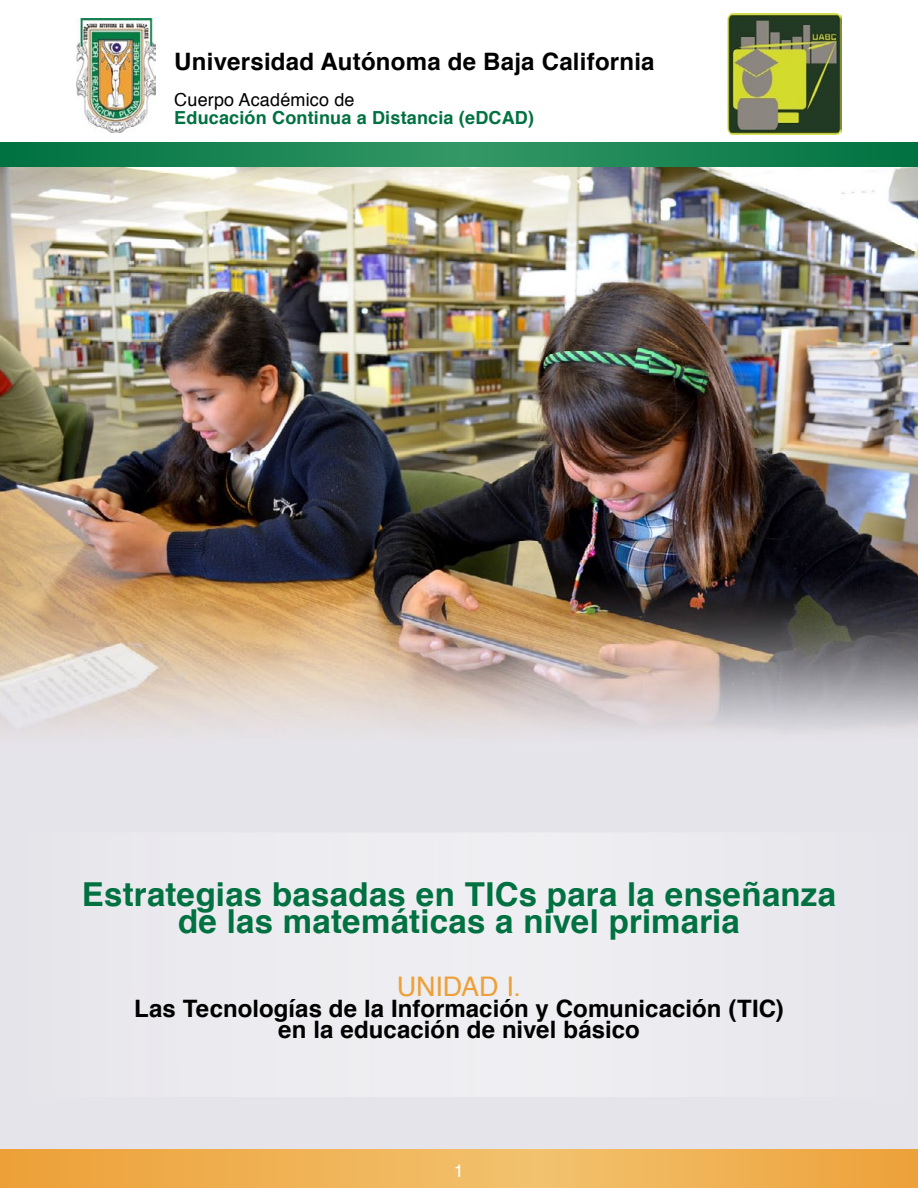
<style>
.page{position:relative;width:918px;height:1188px;background:#fff}
.page>*{position:absolute;margin:0;border:0;box-sizing:border-box;transform-origin:0 0}
.t1{font:700 33px/27px "Helvetica";letter-spacing:.005em;color:#007141;text-align:center}
.t2{font:27px "Helvetica";letter-spacing:-.005em;color:#eda038}
.t3{font:700 24px/21px "Helvetica";letter-spacing:.005em;color:#000;text-align:center}
.t4{font:700 18px "Helvetica";letter-spacing:.01em;color:#007141}
.t5{font:18px "Helvetica";letter-spacing:.01em;color:#000}
.t6{font:18px "Helvetica";color:#fff}
</style>
<div class="page">
<img style="left:0;top:167px;width:918px;height:983px">
<svg style="left:0;top:143px;width:918px;height:24px;background:#198453"></svg>
<img style="left:727px;top:13px;width:114px;height:121px">
<img style="left:77px;top:18px;width:79px;height:114px">
<svg style="left:0;top:1150px;width:918px;height:38px;background:#efb153"></svg>
<div style="left:0;top:832px;width:918px;height:265px;background:#ebebef"></div>
<p class="t3" style="left:174px;top:51px;width:482px">Universidad Autónoma de Baja California</p>
<p class="t5" style="left:174px;top:86px;width:182px">Cuerpo Académico de</p>
<p class="t4" style="left:174px;top:103px;width:361px">Educación Continua a Distancia (eDCAD)</p>
<h1 class="t1" style="left:82px;top:881px;width:756px">Estrategias basadas en TICs para la enseñanza de las matemáticas a nivel primaria</h1>
<p class="t2" style="left:397px;top:966px;width:126px">UNIDAD I.</p>
<p class="t3" style="left:134px;top:999px;width:651px">Las Tecnologías de la Información y Comunicación (TIC) en la educación de nivel básico</p>
<p class="t6" style="left:454px;top:1157px;width:12px">1</p>
</div>
